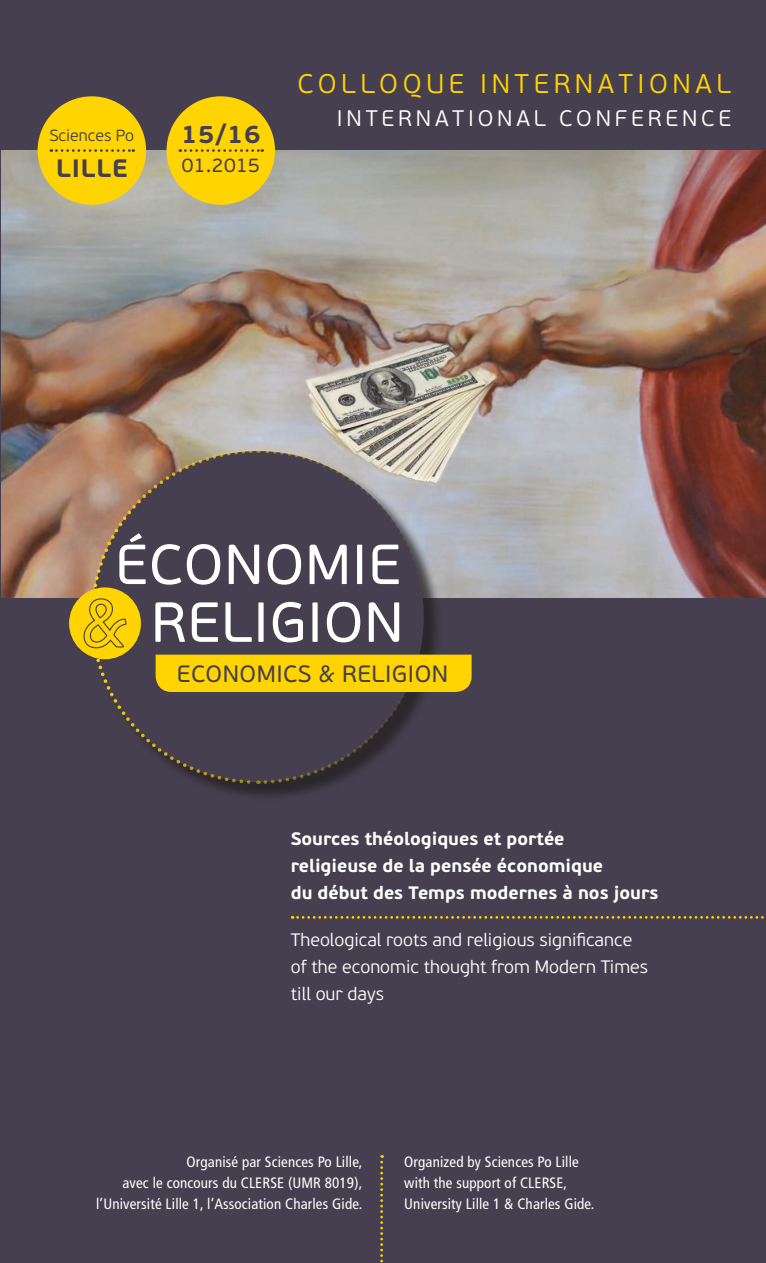
<style>
.page{position:relative;width:766px;height:1263px;background:#fff}
.page>*{position:absolute;margin:0;border:0;box-sizing:border-box;transform-origin:0 0}
.t1{font:56.25px "PF Beau Sans Pro";letter-spacing:.02em;color:#fff}
.t2{font:300 27px "PF Beau Sans Pro";letter-spacing:.17em;color:#ffd400}
.t3{font:700 25.2px "PF Beau Sans Pro";letter-spacing:.03em;color:#453f4f}
.t4{font:23.7px "PF Beau Sans Pro";color:#453f4f}
.t5{font:300 22.5px "PF Beau Sans Pro";color:#fff}
.t6{font:19.8px "PF Beau Sans Pro";letter-spacing:.02em;color:#453f4f}
.t7{font:700 18px/27px "PF Beau Sans Pro";color:#fff}
.t8{font:300 18px/27px "PF Beau Sans Pro";color:#fff}
.t9{font:300 16.2px "PF Beau Sans Pro";color:#453f4f}
.t10{font:condensed 15px/21px "Frutiger";letter-spacing:.01em;color:#fff;text-align:right}
</style>
<div class="page">
<div style="left:0;top:0;width:765px;height:1263px;background:#453f4f"></div>
<img style="left:1px;top:151px;width:764px;height:446px">
<div style="left:93px;top:452px;width:350px;height:350px;background:#231f20;opacity:.75"></div>
<div style="left:69px;top:587px;width:72px;height:72px;background:#ffd400;border-radius:50%"></div>
<svg style="left:83px;top:448px;width:388px;height:337px"></svg>
<div style="left:38px;top:96px;width:108px;height:109px;background:#ffd400;border-radius:50%"></div>
<svg style="left:51px;top:149px;width:83px;height:3px"></svg>
<div style="left:166px;top:96px;width:109px;height:109px;background:#ffd400;border-radius:50%"></div>
<svg style="left:180px;top:149px;width:83px;height:3px"></svg>
<svg style="left:292px;top:916px;width:474px;height:3px"></svg>
<svg style="left:380px;top:1155px;width:3px;height:108px"></svg>
<p class="t9" style="left:50px;top:127px;width:86px">Sciences Po</p>
<h3 class="t3" style="left:56px;top:152px;width:73px">Lille</h3>
<h3 class="t3" style="left:181px;top:119px;width:81px">15/16</h3>
<h3 class="t6" style="left:182px;top:154px;width:79px">01.2015</h3>
<h2 class="t2" style="left:297px;top:69px;width:435px">Colloque international</h2>
<h3 class="t5" style="left:337px;top:105px;width:17px">INTERNATIONAL</h3>
<h3 class="t5" style="left:559px;top:105px;width:89px">CON FEREN</h3>
<h3 class="t5" style="left:701px;top:105px;width:29px">CE</h3>
<h1 class="t1" style="left:115px;top:532px;width:287px">ÉCONOMIE</h1>
<h1 class="t1" style="left:151px;top:590px;width:254px">RELIGION</h1>
<h3 class="t4" style="left:177px;top:660px;width:46px">ECONO</h3>
<h3 class="t4" style="left:257px;top:660px;width:100px">MICS &amp; RELIGION</h3>
<p class="t7" style="left:291px;top:825px;width:369px">Sources théologiques et portée<br>religieuse de la pensée économique<br>du début des Temps modernes à nos jours</p>
<p class="t8" style="left:291px;top:927px;width:358px">Theological roots and religious significance of the economic thought from Modern Times till our days</p>
<p class="t10" style="left:96px;top:1151px;width:267px">Organisé par Sciences Po Lille,<br>avec le concours du CLERSE (UMR 8019), l’Université Lille 1, l’Association Charles Gide.</p>
<p class="t10" style="left:404px;top:1151px;width:192px;text-align:left">Organized by Sciences Po Lille with the support of CLERSE,<br>University Lille 1 &amp; Charles Gide.</p>
</div>
